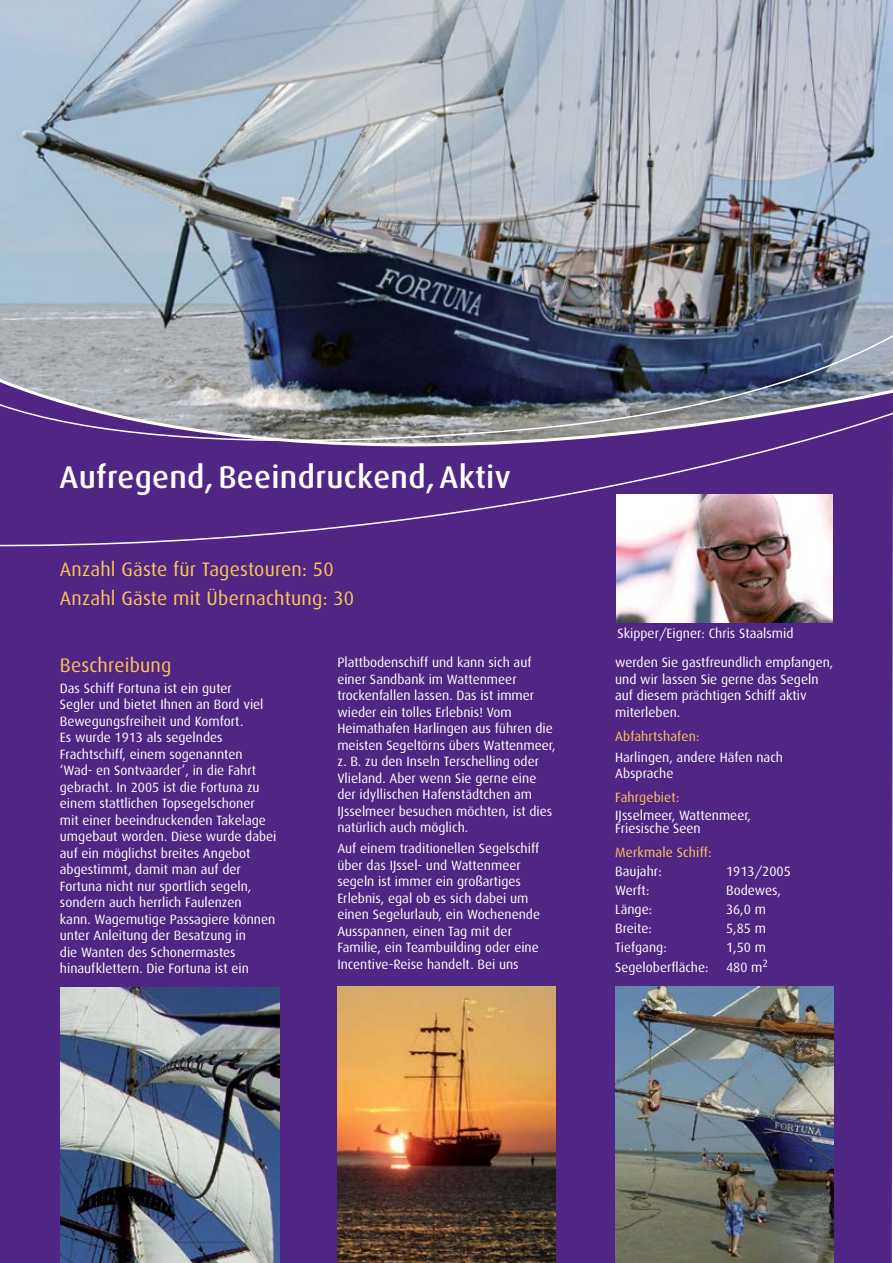
<style>
.page{position:relative;width:893px;height:1263px;background:#fff}
.page>*{position:absolute;margin:0;border:0;box-sizing:border-box;transform-origin:0 0}
.t1{font:500 31.5px "Dax";letter-spacing:.01em;color:#fff}
.t2{font:19.5px/28.2px "Dax";letter-spacing:.01em;color:#fec55a}
.t3{font:13.5px/16.5px "Dax";color:#fff}
.t4{font:13.5px "Dax";letter-spacing:.01em;color:#fec55a}
</style>
<div class="page">
<img style="left:0;top:0;width:893px;height:303px">
<div style="left:0;top:550px;width:893px;height:713px;background:#4f2683"></div>
<div style="left:0;top:459px;width:893px;height:91px;background:#4f2683"></div>
<svg style="left:889px;top:282px;width:4px;height:265px"></svg>
<img style="left:0;top:303px;width:893px;height:156px">
<img style="left:615px;top:986px;width:218px;height:277px">
<img style="left:61px;top:987px;width:218px;height:276px">
<img style="left:337px;top:986px;width:219px;height:277px">
<img style="left:616px;top:494px;width:216px;height:129px">
<h1 class="t1" style="left:60px;top:460px;width:453px">Aufregend,Beeindruckend,Aktiv</h1>
<h2 class="t2" style="left:60px;top:556px;width:296px">Anzahl Gäste für Tagestouren: 50<br>Anzahl Gäste mit Übernachtung: 30</h2>
<h2 class="t2" style="left:60px;top:651px;width:113px">Beschreibung</h2>
<p class="t3" style="left:60px;top:680px;width:218px">Das Schiff Fortuna ist ein guter<br>Segler und bietet Ihnen an Bord viel Bewegungsfreiheit und Komfort.<br>Es wurde 1913 als segelndes Frachtschiff, einem sogenannten ‘Wad- en Sontvaarder’, in die Fahrt gebracht. In 2005 ist die Fortuna zu einem stattlichen Topsegelschoner mit einer beeindruckenden Takelage umgebaut worden. Diese wurde dabei auf ein möglichst breites Angebot abgestimmt, damit man auf der Fortuna nicht nur sportlich segeln, sondern auch herrlich Faulenzen<br>kann. Wagemutige Passagiere können unter Anleitung der Besatzung in<br>die Wanten des Schonermastes hinaufklettern. Die Fortuna ist ein</p>
<p class="t3" style="left:337px;top:655px;width:220px">Plattbodenschiff und kann sich auf einer Sandbank im Wattenmeer trockenfallen lassen. Das ist immer wieder ein tolles Erlebnis! Vom Heimathafen Harlingen aus führen die meisten Segeltörns übers Wattenmeer, z. B. zu den Inseln Terschelling oder Vlieland. Aber wenn Sie gerne eine der idyllischen Hafenstädtchen am IJsselmeer besuchen möchten, ist dies natürlich auch möglich.</p>
<p class="t3" style="left:337px;top:840px;width:204px">Auf einem traditionellen Segelschiff über das IJssel- und Wattenmeer segeln ist immer ein großartiges Erlebnis, egal ob es sich dabei um einen Segelurlaub, ein Wochenende Ausspannen, einen Tag mit der Familie, ein Teambuilding oder eine Incentive-Reise handelt. Bei uns</p>
<p class="t3" style="left:617px;top:625px;width:178px">Skipper/Eigner: Chris Staalsmid</p>
<p class="t3" style="left:615px;top:655px;width:220px">werden Sie gastfreundlich empfangen, und wir lassen Sie gerne das Segeln auf diesem prächtigen Schiff aktiv miterleben.</p>
<p class="t4" style="left:615px;top:729px;width:86px">Abfahrtshafen:</p>
<p class="t3" style="left:615px;top:749px;width:169px">Harlingen, andere Häfen nach<br>Absprache</p>
<p class="t4" style="left:615px;top:790px;width:66px">Fahrgebiet:</p>
<p class="t3" style="left:615px;top:809px;width:138px;line-height:13.5px">IJsselmeer, Wattenmeer,<br>Friesische Seen</p>
<p class="t4" style="left:615px;top:845px;width:98px">Merkmale Schiff:</p>
<p class="t3" style="left:615px;top:864px;width:48px">Baujahr:</p>
<p class="t3" style="left:726px;top:864px;width:66px">1913/2005</p>
<p class="t3" style="left:615px;top:882px;width:36px">Werft:</p>
<p class="t3" style="left:726px;top:882px;width:56px">Bodewes,</p>
<p class="t3" style="left:615px;top:901px;width:39px">Länge:</p>
<p class="t3" style="left:726px;top:901px;width:41px">36,0 m</p>
<p class="t3" style="left:615px;top:920px;width:38px">Breite:</p>
<p class="t3" style="left:726px;top:920px;width:41px">5,85 m</p>
<p class="t3" style="left:615px;top:939px;width:53px">Tiefgang:</p>
<p class="t3" style="left:726px;top:939px;width:41px">1,50 m</p>
<p class="t3" style="left:615px;top:959px;width:95px">Segeloberfläche:</p>
<p class="t3" style="left:726px;top:959px;width:43px">480 m<sup>2</sup></p>
</div>
